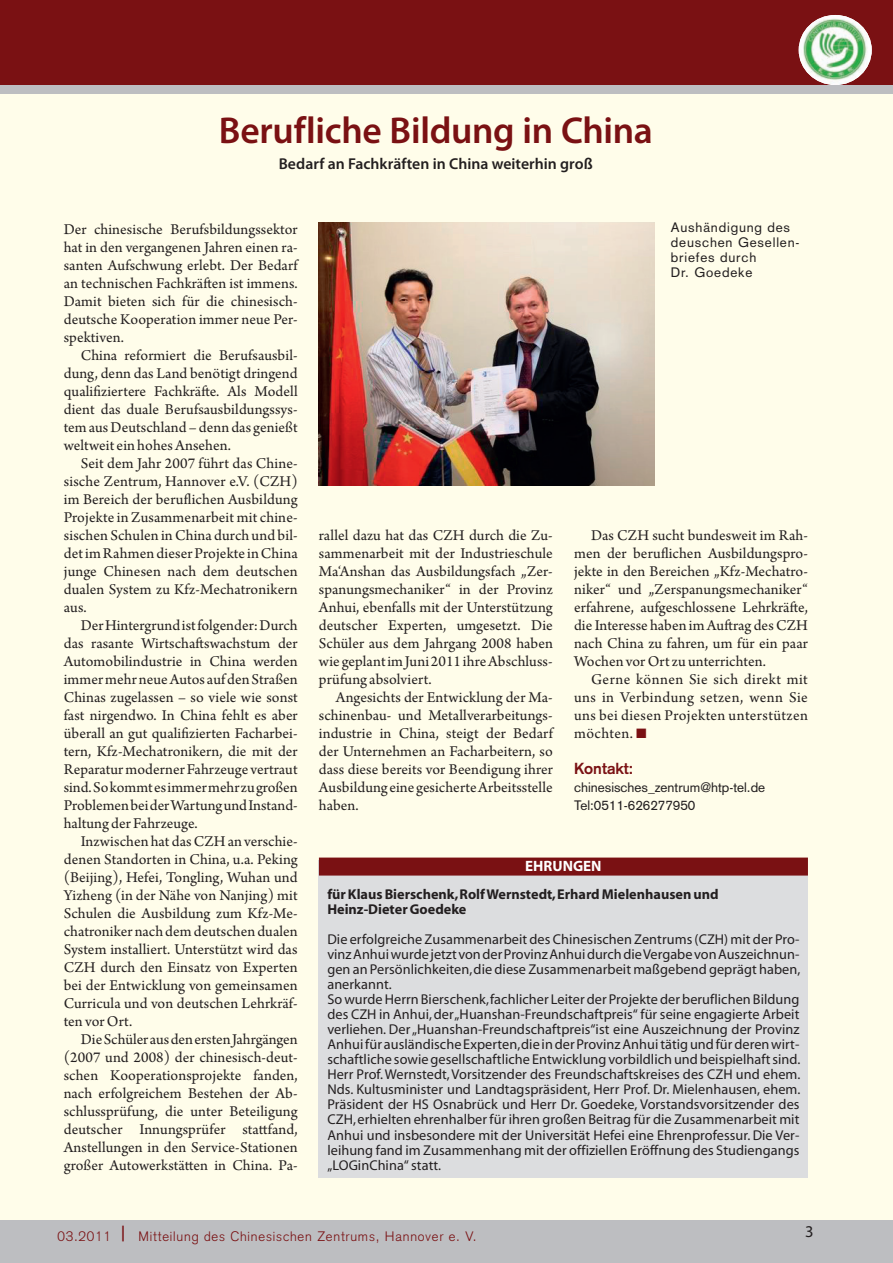
<style>
.page{position:relative;width:893px;height:1263px;background:#fffdea}
.page>*{position:absolute;margin:0;border:0;box-sizing:border-box;transform-origin:0 0}
.t1{font:600 37.5px "Myriad Pro";letter-spacing:-.01em;color:#7a1113}
.t2{font:16.5px "Myriad Pro";color:#231f20}
.t3{font:15.75px/18px "Arno Pro";letter-spacing:.005em;color:#231f20;text-align:justify}
.t4{font:600 15.75px "Myriad Pro";color:#231f20}
.t5{font:700 15.75px "Akzidenz Grotesk";color:#7a1113}
.t6{font:700 15px "Myriad";color:#fff}
.t7{font:14.25px/15px "Myriad";letter-spacing:.005em;color:#231f20}
.t8{font:700 14.25px/15px "Myriad";color:#231f20}
.t9{font:300 13.5px "Akzidenz Grotesk";letter-spacing:.06em;color:#7a1113}
.t10{font:13.5px/15px "Akzidenz Grotesk";letter-spacing:.06em;color:#231f20}
.t11{font:13.5px/18px "Akzidenz Grotesk";color:#231f20}
.s1{font-weight:400;font-size:21px}
</style>
<div class="page">
<div style="left:0;top:1220px;width:893px;height:43px;background:#bdbec1"></div>
<div style="left:0;top:0;width:893px;height:85px;background:#7a1113"></div>
<img style="left:799px;top:15px;width:73px;height:70px;border-radius:50%">
<div style="left:0;top:85px;width:893px;height:9px;background:#bdbec1"></div>
<img style="left:319px;top:222px;width:336px;height:264px">
<div style="left:319px;top:860px;width:489px;height:318px;background:#dcdddf"></div>
<div style="left:319px;top:857px;width:489px;height:18px;background:#7a1113"></div>
<h1 class="t1" style="left:219px;top:116px;width:436px">Berufliche Bildung in China</h1>
<p class="t4" style="left:279px;top:158px;width:316px">Bedarf an Fachkräften in China weiterhin groß</p>
<p class="t3" style="left:64px;top:221px;width:235px">Der chinesische Berufsbildungssektor hat in den vergangenen Jahren einen ra&shy;santen Aufschwung erlebt. Der Bedarf an technischen Fachkräften ist immens.<br>Damit bieten sich für die chinesisch&shy;deutsche Kooperation immer neue Per&shy;spektiven.</p>
<p class="t3" style="left:64px;top:348px;width:235px;text-indent:17px">China reformiert die Berufsausbil&shy;dung, denn das Land benötigt dringend qualifiziertere Fachkräfte. Als Modell dient das duale Berufsausbildungssys&shy;tem aus Deutschland – denn das genießt weltweit ein hohes Ansehen.</p>
<p class="t3" style="left:64px;top:456px;width:236px;text-indent:17px">Seit dem Jahr 2007 führt das Chine&shy;sische Zentrum, Hannover e.V. (CZH) im Bereich der beruflichen Ausbildung Projekte in Zusammenarbeit mit chine&shy;sischen Schulen in China durch und bil&shy;det im Rahmen dieser Projekte in China junge Chinesen nach dem deutschen dualen System zu Kfz-Mechatronikern aus.</p>
<p class="t3" style="left:64px;top:618px;width:236px;text-indent:17px">Der Hintergrund ist folgender: Durch das rasante Wirtschaftswachstum der Automobilindustrie in China werden immer mehr neue Autos auf den Straßen Chinas zugelassen – so viele wie sonst fast nirgendwo. In China fehlt es aber überall an gut qualifizierten Facharbei&shy;tern, Kfz-Mechatronikern, die mit der Reparatur moderner Fahrzeuge vertraut sind. So kommt es immer mehr zu großen Problemen bei der Wartung und Instand&shy;haltung der Fahrzeuge.</p>
<p class="t3" style="left:64px;top:834px;width:235px;text-indent:17px">Inzwischen hat das CZH an verschie&shy;denen Standorten in China, u.a. Peking (Beijing), Hefei, Tongling, Wuhan und Yizheng (in der Nähe von Nanjing) mit Schulen die Ausbildung zum Kfz-Me&shy;chatroniker nach dem deutschen dualen System installiert. Unterstützt wird das CZH durch den Einsatz von Experten bei der Entwicklung von gemeinsamen Curricula und von deutschen Lehrkräf&shy;ten vor Ort.</p>
<p class="t3" style="left:64px;top:1032px;width:235px;text-indent:17px">Die Schüler aus den ersten Jahrgängen (2007 und 2008) der chinesisch-deut&shy;schen Kooperationsprojekte fanden, nach erfolgreichem Bestehen der Ab&shy;schlussprüfung, die unter Beteiligung deutscher Innungsprüfer stattfand, Anstellungen in den Service-Stationen großer Autowerkstätten in China. Pa-</p>
<p class="t10" style="left:671px;top:222px;width:130px">Aushändigung des deuschen Gesellen&shy;briefes durch<br>Dr. Goedeke</p>
<p class="t3" style="left:319px;top:527px;width:235px">rallel dazu hat das CZH durch die Zu&shy;sammenarbeit mit der Industrieschule Ma‘Anshan das Ausbildungsfach „Zer&shy;spanungsmechaniker“ in der Provinz Anhui, ebenfalls mit der Unterstützung deutscher Experten, umgesetzt. Die Schüler aus dem Jahrgang 2008 haben wie geplant im Juni 2011 ihre Abschluss&shy;prüfung absolviert.</p>
<p class="t3" style="left:319px;top:690px;width:235px;text-indent:17px">Angesichts der Entwicklung der Ma&shy;schinenbau- und Metallverarbeitungs&shy;industrie in China, steigt der Bedarf der Unternehmen an Facharbeitern, so dass diese bereits vor Beendigung ihrer Ausbildung eine gesicherte Arbeitsstelle haben.</p>
<p class="t3" style="left:574px;top:527px;width:235px;text-indent:17px">Das CZH sucht bundesweit im Rah&shy;men der beruflichen Ausbildungspro&shy;jekte in den Bereichen „Kfz-Mechatro&shy;niker“ und „Zerspanungsmechaniker“ erfahrene, aufgeschlossene Lehrkräfte, die Interesse haben im Auftrag des CZH nach China zu fahren, um für ein paar Wochen vor Ort zu unterrichten.</p>
<p class="t3" style="left:574px;top:672px;width:235px;text-indent:17px">Gerne können Sie sich direkt mit uns in Verbindung setzen, wenn Sie uns bei diesen Projekten unterstützen möchten.</p>
<p class="t5" style="left:574px;top:763px;width:61px">Kontakt:</p>
<p class="t11" style="left:574px;top:780px;width:193px">chinesisches_zentrum@htp-tel.de<br>Tel:0511-626277950</p>
<p class="t6" style="left:525px;top:861px;width:78px">EHRUNGEN</p>
<p class="t8" style="left:327px;top:888px;width:393px">für Klaus Bierschenk, Rolf Wernstedt, Erhard Mielenhausen und<br>Heinz-Dieter Goedeke</p>
<p class="t7" style="left:327px;top:933px;width:475px">Die erfolgreiche Zusammenarbeit des Chinesischen Zentrums (CZH) mit der Pro&shy;vinz Anhui wurde jetzt von der Provinz Anhui durch die Vergabe von Auszeichnun&shy;gen an Persönlichkeiten, die diese Zusammenarbeit maßgebend geprägt haben, anerkannt.<br>So wurde Herrn Bierschenk, fachlicher Leiter der Projekte der beruflichen Bildung des CZH in Anhui, der „Huanshan-Freundschaftpreis“ für seine engagierte Arbeit verliehen. Der „Huanshan-Freundschaftpreis“ist eine Auszeichnung der Provinz Anhui für ausländische Experten, die in der Provinz Anhui tätig und für deren wirt&shy;schaftliche sowie gesellschaftliche Entwicklung vorbildlich und beispielhaft sind.<br>Herr Prof. Wernstedt, Vorsitzender des Freundschaftskreises des CZH und ehem.<br>Nds. Kultusminister und Landtagspräsident, Herr Prof. Dr. Mielenhausen, ehem.<br>Präsident der HS Osnabrück und Herr Dr. Goedeke, Vorstandsvorsitzender des CZH, erhielten ehrenhalber für ihren großen Beitrag für die Zusammenarbeit mit Anhui und insbesondere mit der Universität Hefei eine Ehrenprofessur. Die Ver&shy;leihung fand im Zusammenhang mit der offiziellen Eröffnung des Studiengangs „LOGinChina“ statt.</p>
<p class="t9" style="left:57px;top:1231px;width:421px">03.2011 <span class="s1">|</span> Mitteilung des Chinesischen Zentrums, Hannover e. V.</p>
<p class="t2" style="left:805px;top:1225px;width:10px">3</p>
</div>
